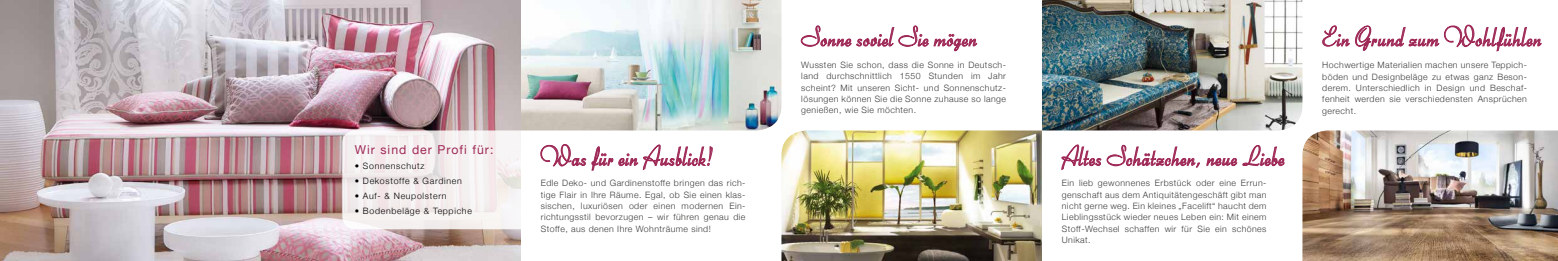
<style>
.page{position:relative;width:1558px;height:261px;background:#fff}
.page>*{position:absolute;margin:0;border:0;box-sizing:border-box;transform-origin:0 0}
.t1{font:300 28px "Forelle Pro";letter-spacing:.02em;color:#9f2a58}
.t2{font:12.25px "Helvetica Neue";letter-spacing:.085em;color:#9f2a58}
.t3{font:300 8.75px/11.4px "Helvetica Neue";letter-spacing:.05em;color:#3c3c3b;text-align:justify}
.t4{font:300 8.75px "Helvetica Neue";letter-spacing:.08em;color:#000}
</style>
<div class="page">
<svg style="left:1061px;top:144px;width:139px;height:25px"></svg>
<svg style="left:1206px;top:145px;width:78px;height:21px"></svg>
<svg style="left:801px;top:25px;width:176px;height:26px"></svg>
<svg style="left:1322px;top:25px;width:27px;height:22px"></svg>
<svg style="left:1355px;top:25px;width:186px;height:26px"></svg>
<svg style="left:540px;top:144px;width:173px;height:26px"></svg>
<img style="left:1302px;top:130px;width:256px;height:130px">
<img style="left:521px;top:0;width:260px;height:130px">
<img style="left:1042px;top:0;width:260px;height:130px">
<img style="left:781px;top:130px;width:261px;height:130px">
<img style="left:0;top:0;width:521px;height:260px">
<svg style="left:342px;top:130px;width:179px;height:99px;fill:#f5f0f0"></svg>
<h2 class="t2" style="left:355px;top:140px;width:140px">Wir sind der Profi für:</h2>
<p class="t4" style="left:355px;top:159px;width:71px">• Sonnenschutz</p>
<p class="t4" style="left:355px;top:174px;width:108px">• Dekostoffe &amp; Gardinen</p>
<p class="t4" style="left:355px;top:189px;width:93px">• Auf- &amp; Neupolstern</p>
<p class="t4" style="left:355px;top:203px;width:119px">• Bodenbeläge &amp; Teppiche</p>
<h1 class="t1" style="left:801px;top:21px;width:177px">Sonne soviel Sie mögen</h1>
<h1 class="t1" style="left:1322px;top:21px;width:221px">Ein Grund zum Wohlfühlen</h1>
<p class="t3" style="left:801px;top:58px;width:206px">Wussten Sie schon, dass die Sonne in Deutsch&shy;land durchschnittlich 1550 Stunden im Jahr scheint? Mit unseren Sicht- und Sonnenschutz&shy;lösungen können Sie die Sonne zuhause so lange genießen, wie Sie möchten.</p>
<p class="t3" style="left:1322px;top:59px;width:206px">Hochwertige Materialien machen unsere Teppich&shy;böden und Designbeläge zu etwas ganz Beson&shy;derem. Unterschiedlich in Design und Beschaf&shy;fenheit werden sie verschiedensten Ansprüchen gerecht.</p>
<h1 class="t1" style="left:541px;top:140px;width:173px">Was für ein Ausblick!</h1>
<p class="t3" style="left:541px;top:176px;width:206px">Edle Deko- und Gardinenstoffe bringen das rich&shy;tige Flair in Ihre Räume. Egal, ob Sie einen klas&shy;sischen, luxuriösen oder einen modernen Ein&shy;richtungsstil bevorzugen – wir führen genau die Stoffe, aus denen Ihre Wohnträume sind!</p>
<p class="t3" style="left:1062px;top:176px;width:206px">Ein lieb gewonnenes Erbstück oder eine Errun&shy;genschaft aus dem Antiquitätengeschäft gibt man nicht gerne weg. Ein kleines „Facelift“ haucht dem Lieblingsstück wieder neues Leben ein: Mit einem Stoff-Wechsel schaffen wir für Sie ein schönes Unikat.</p>
<h1 class="t1" style="left:1062px;top:140px;width:224px">Altes Schätzchen, neue Liebe</h1>
</div>
